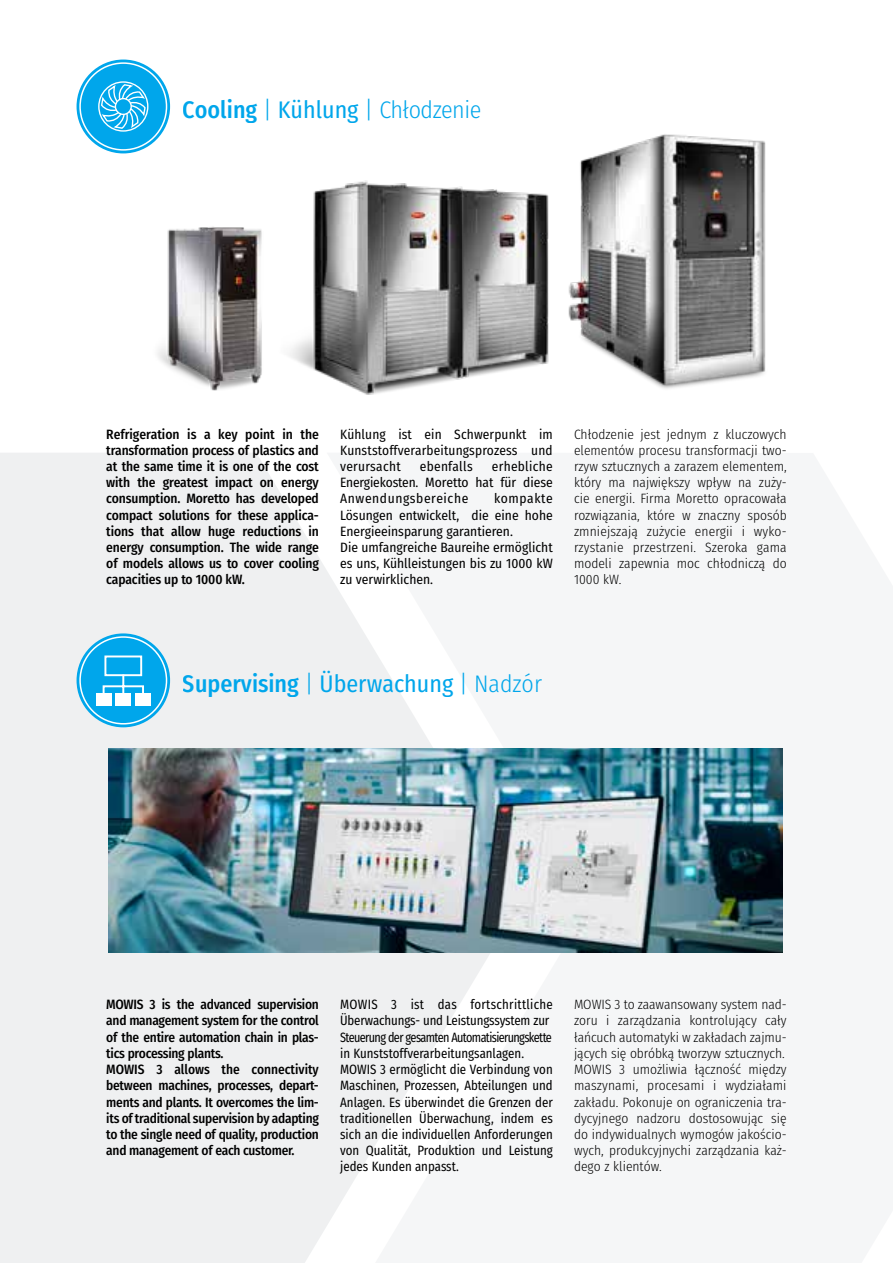
<style>
.page{position:relative;width:893px;height:1263px;background:#fff}
.page>*{position:absolute;margin:0;border:0;box-sizing:border-box;transform-origin:0 0}
.t1{font:500 24px "Fira Sans Condensed";color:#00a6eb}
.t2{font:300 24px "Fira Sans Condensed";letter-spacing:-.02em;color:#00a6eb}
.t3{font:300 13.5px/16.2px "Fira Sans Condensed";color:#000;text-align:justify}
.t4{font:500 13.5px/16.2px "Fira Sans Condensed";letter-spacing:-.02em;color:#000;text-align:justify}
.t5{font:13.5px/16.2px "Fira Sans Condensed";color:#000;scale:.95 1}
.t6{font:13.5px/16.2px "Fira Sans Condensed";color:#000;text-align:justify}
.t7{font:13.5px "Fira Sans Condensed";letter-spacing:.02em;color:#000}
.s1{font-weight:500}
.s2{font-weight:400}
.s3{font-weight:300}
</style>
<div class="page">
<div style="left:0;top:453px;width:327px;height:810px;background:#eff0f1"></div>
<svg style="left:327px;top:572px;width:456px;height:653px;fill:#f5f6f7"></svg>
<div style="left:77px;top:60px;width:93px;height:93px;background:#00a6eb;border-radius:50%"></div>
<div style="left:79px;top:62px;width:88px;height:89px;border:2px solid #fff;border-radius:50%"></div>
<img style="left:568px;top:134px;width:198px;height:255px">
<img style="left:157px;top:227px;width:105px;height:164px">
<img style="left:471px;top:189px;width:78px;height:188px">
<img style="left:289px;top:180px;width:182px;height:215px">
<img style="left:108px;top:748px;width:674px;height:204px">
<div style="left:77px;top:633px;width:93px;height:94px;background:#00a6eb;border-radius:50%"></div>
<div style="left:79px;top:636px;width:88px;height:88px;border:2px solid #fff;border-radius:50%"></div>
<div style="left:104px;top:655px;width:38px;height:21px;border:2px solid #fff"></div>
<div style="left:96px;top:693px;width:16px;height:12px;background:#fff"></div>
<div style="left:115px;top:693px;width:16px;height:12px;background:#fff"></div>
<div style="left:135px;top:693px;width:15px;height:12px;background:#fff"></div>
<svg style="left:102px;top:673px;width:42px;height:20px"></svg>
<svg style="left:100px;top:83px;width:46px;height:47px"></svg>
<div style="left:115px;top:98px;width:17px;height:17px;border:1px solid #fff;border-radius:50%"></div>
<div style="left:98px;top:81px;width:50px;height:51px;border:1px solid #fff;border-radius:50%"></div>
<h1 class="t2" style="left:183px;top:92px;width:300px"><span class="s1">Cooling</span> | <span class="s2">Kühlung</span> | Chłodzenie</h1>
<p class="t4" style="left:106px;top:425px;width:214px">Refrigeration is a key point in the transformation process of plastics and at the same time it is one of the cost with the greatest impact on energy consumption. Moretto has developed compact solutions for these applica&shy;tions that allow huge reductions in energy consumption. The wide range of models allows us to cover cooling capacities up to 1000 kW.</p>
<p class="t6" style="left:340px;top:425px;width:214px">Kühlung ist ein Schwerpunkt im Kunststoffverarbeitungsprozess und verursacht</p>
<p class="t6" style="left:340px;top:458px;width:214px;text-indent:152px">erhebliche Energiekosten. Moretto hat für diese Anwendungsbereiche</p>
<p class="t7" style="left:420px;top:456px;width:54px">ebenfalls</p>
<p class="t6" style="left:340px;top:490px;width:214px;text-align:left;text-indent:154px">kompakte<br>Lösungen entwickelt, die eine hohe<br>Energieeinsparung garantieren.<br>Die umfangreiche Baureihe ermöglicht es uns, Kühlleistungen bis zu 1000 kW zu verwirklichen.</p>
<p class="t3" style="left:574px;top:426px;width:214px">Chłodzenie jest jednym z kluczowych elementów procesu transformacji two&shy;rzyw sztucznych a zarazem elementem, który ma największy wpływ na zuży&shy;cie energii. Firma Moretto opracowała rozwiązania, które w znaczny sposób zmniejszają zużycie energii i wyko&shy;rzystanie przestrzeni. Szeroka gama modeli zapewnia moc chłodniczą do 1000 kW.</p>
<h1 class="t1" style="left:183px;top:664px;width:361px">Supervising <span class="s3">|</span> <span class="s2">Überwachung</span> <span class="s3">| Nadzór</span></h1>
<p class="t4" style="left:106px;top:996px;width:214px;text-align:left">MOWIS 3 is the advanced supervision and management system for the control of the entire automation chain in plas&shy;tics processing plants.<br>MOWIS 3 allows the connectivity between machines, processes, depart&shy;ments and plants. It overcomes the lim&shy;its of traditional supervision by adapting to the single need of quality, production and management of each customer.</p>
<p class="t3" style="left:574px;top:996px;width:214px;text-align:left">MOWIS 3 to zaawansowany system nad&shy;zoru i zarządzania kontrolujący cały łańcuch automatyki w zakładach zajmu&shy;jących się obróbką tworzyw sztucznych.<br>MOWIS 3 umożliwia łączność między maszynami, procesami i wydziałami zakładu. Pokonuje on ograniczenia tra&shy;dycyjnego nadzoru dostosowując się do indywidualnych wymogów jakościo&shy;wych, produkcyjnychi zarządzania każ&shy;dego z klientów.</p>
<p class="t5" style="left:340px;top:996px;width:225px">MOWIS 3 ist das fortschrittliche Überwachungs- und Leistungssystem zur Steuerung der gesamten Automatisierungskette in Kunststoffverarbeitungsanlagen.<br>MOWIS 3 ermöglicht die Verbindung von Maschinen, Prozessen, Abteilungen und Anlagen. Es überwindet die Grenzen der traditionellen Überwachung, indem es sich an die individuellen Anforderungen von Qualität, Produktion und Leistung jedes Kunden anpasst.</p>
</div>
